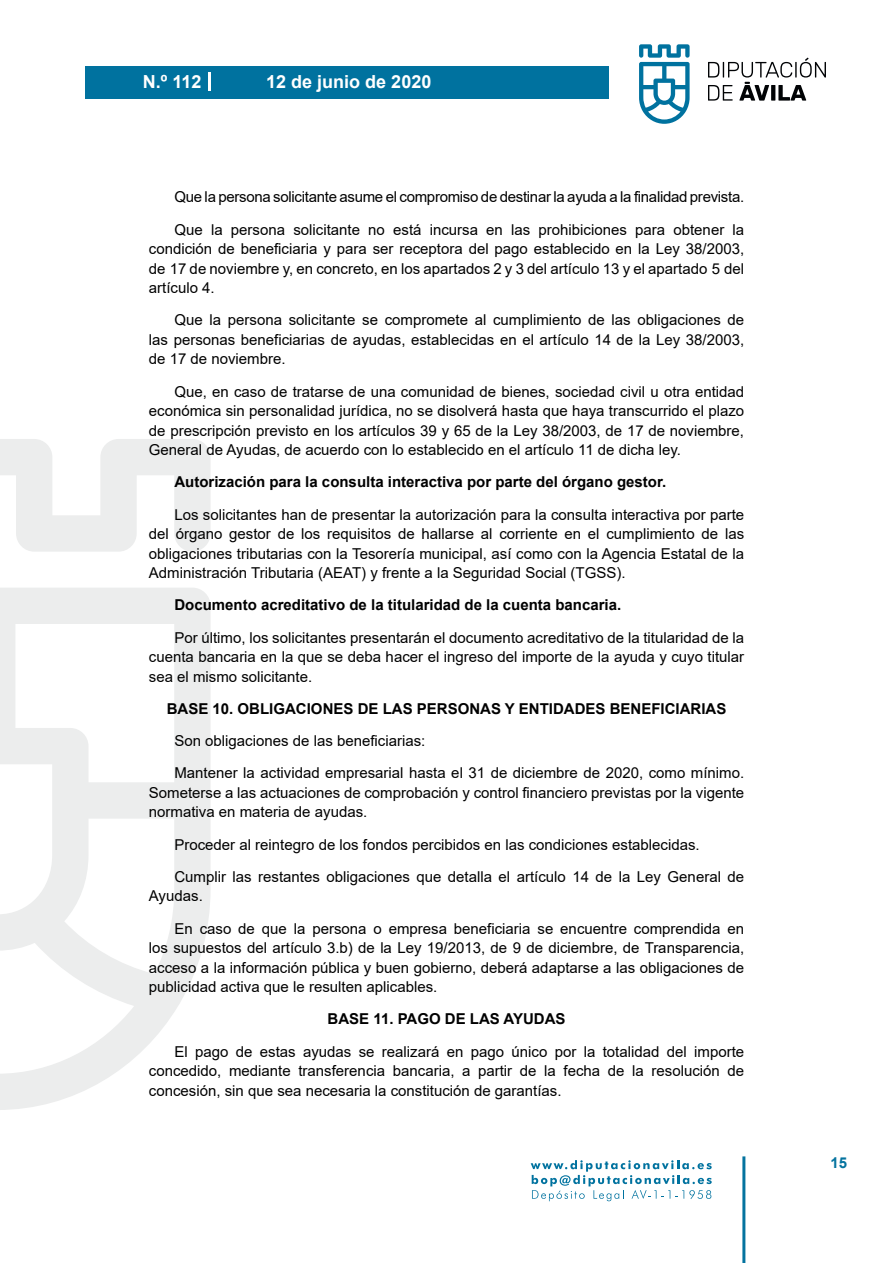
<style>
.page{position:relative;width:893px;height:1263px;background:#fff}
.page>*{position:absolute;margin:0;border:0;box-sizing:border-box;transform-origin:0 0}
.t1{font:700 18px "Arial";color:#fff}
.t2{font:15px/19.5px "Arial";color:#000;text-align:justify}
.t3{font:700 15px "Arial";color:#000}
.t4{font:15px/32.2px "Arial";letter-spacing:-.02em;color:#000}
.t5{font:700 15px "Arial";color:#04739f}
</style>
<div class="page">
<svg style="left:531px;top:1160px;width:181px;height:41px"></svg>
<div style="left:85px;top:66px;width:523px;height:33px;background:#00729f"></div>
<svg style="left:639px;top:44px;width:51px;height:80px"></svg>
<svg style="left:708px;top:58px;width:118px;height:43px"></svg>
<hr style="left:742px;top:1156px;width:3px;height:107px;background:#04739f">
<svg style="left:208px;top:72px;width:2px;height:18px"></svg>
<svg style="left:0;top:439px;width:211px;height:671px"></svg>
<p class="t1" style="left:143px;top:69px;width:60px">N.º 112</p>
<p class="t1" style="left:266px;top:69px;width:167px">12 de junio de 2020</p>
<p class="t4" style="left:174px;top:181px;width:571px">Que la persona solicitante asume el compromiso de destinar la ayuda a la finalidad prevista.<br>Que la persona solicitante no está incursa en las prohibiciones para obtener la</p>
<p class="t2" style="left:149px;top:239px;width:597px">condición de beneficiaria y para ser receptora del pago establecido en la Ley 38/2003, de 17 de noviembre y, en concreto, en los apartados 2 y 3 del artículo 13 y el apartado 5 del artículo 4.</p>
<p class="t2" style="left:149px;top:310px;width:597px;text-indent:26px">Que la persona solicitante se compromete al cumplimiento de las obligaciones de las personas beneficiarias de ayudas, establecidas en el artículo 14 de la Ley 38/2003, de 17 de noviembre.</p>
<p class="t2" style="left:149px;top:382px;width:597px;text-indent:26px">Que, en caso de tratarse de una comunidad de bienes, sociedad civil u otra entidad económica sin personalidad jurídica, no se disolverá hasta que haya transcurrido el plazo de prescripción previsto en los artículos 39 y 65 de la Ley 38/2003, de 17 de noviembre, General de Ayudas, de acuerdo con lo establecido en el artículo 11 de dicha ley.</p>
<p class="t3" style="left:174px;top:472px;width:493px">Autorización para la consulta interactiva por parte del órgano gestor.</p>
<p class="t2" style="left:149px;top:505px;width:597px;text-indent:26px">Los solicitantes han de presentar la autorización para la consulta interactiva por parte del órgano gestor de los requisitos de hallarse al corriente en el cumplimiento de las obligaciones tributarias con la Tesorería municipal, así como con la Agencia Estatal de la Administración Tributaria (AEAT) y frente a la Seguridad Social (TGSS).</p>
<p class="t3" style="left:174px;top:595px;width:448px">Documento acreditativo de la titularidad de la cuenta bancaria.</p>
<p class="t2" style="left:149px;top:628px;width:597px;text-indent:26px">Por último, los solicitantes presentarán el documento acreditativo de la titularidad de la cuenta bancaria en la que se deba hacer el ingreso del importe de la ayuda y cuyo titular sea el mismo solicitante.</p>
<p class="t3" style="left:167px;top:698px;width:561px">BASE 10. OBLIGACIONES DE LAS PERSONAS Y ENTIDADES BENEFICIARIAS</p>
<p class="t2" style="left:174px;top:725px;width:571px;line-height:32.2px">Son obligaciones de las beneficiarias:<br>Mantener la actividad empresarial hasta el 31 de diciembre de 2020, como mínimo.</p>
<p class="t2" style="left:149px;top:783px;width:597px">Someterse a las actuaciones de comprobación y control financiero previstas por la vigente normativa en materia de ayudas.</p>
<p class="t2" style="left:174px;top:828px;width:571px;line-height:32.2px">Proceder al reintegro de los fondos percibidos en las condiciones establecidas.<br>Cumplir las restantes obligaciones que detalla el artículo 14 de la Ley General de</p>
<p class="t2" style="left:174px;top:880px;width:571px;line-height:32.2px;text-indent:-26px">Ayudas.<br>En caso de que la persona o empresa beneficiaria se encuentre comprendida en</p>
<p class="t2" style="left:149px;top:938px;width:597px">los supuestos del artículo 3.b) de la Ley 19/2013, de 9 de diciembre, de Transparencia, acceso a la información pública y buen gobierno, deberá adaptarse a las obligaciones de publicidad activa que le resulten aplicables.</p>
<p class="t3" style="left:328px;top:1009px;width:239px">BASE 11. PAGO DE LAS AYUDAS</p>
<p class="t2" style="left:149px;top:1042px;width:597px;text-indent:26px">El pago de estas ayudas se realizará en pago único por la totalidad del importe concedido, mediante transferencia bancaria, a partir de la fecha de la resolución de concesión, sin que sea necesaria la constitución de garantías.</p>
<p class="t5" style="left:831px;top:1152px;width:18px">15</p>
</div>
